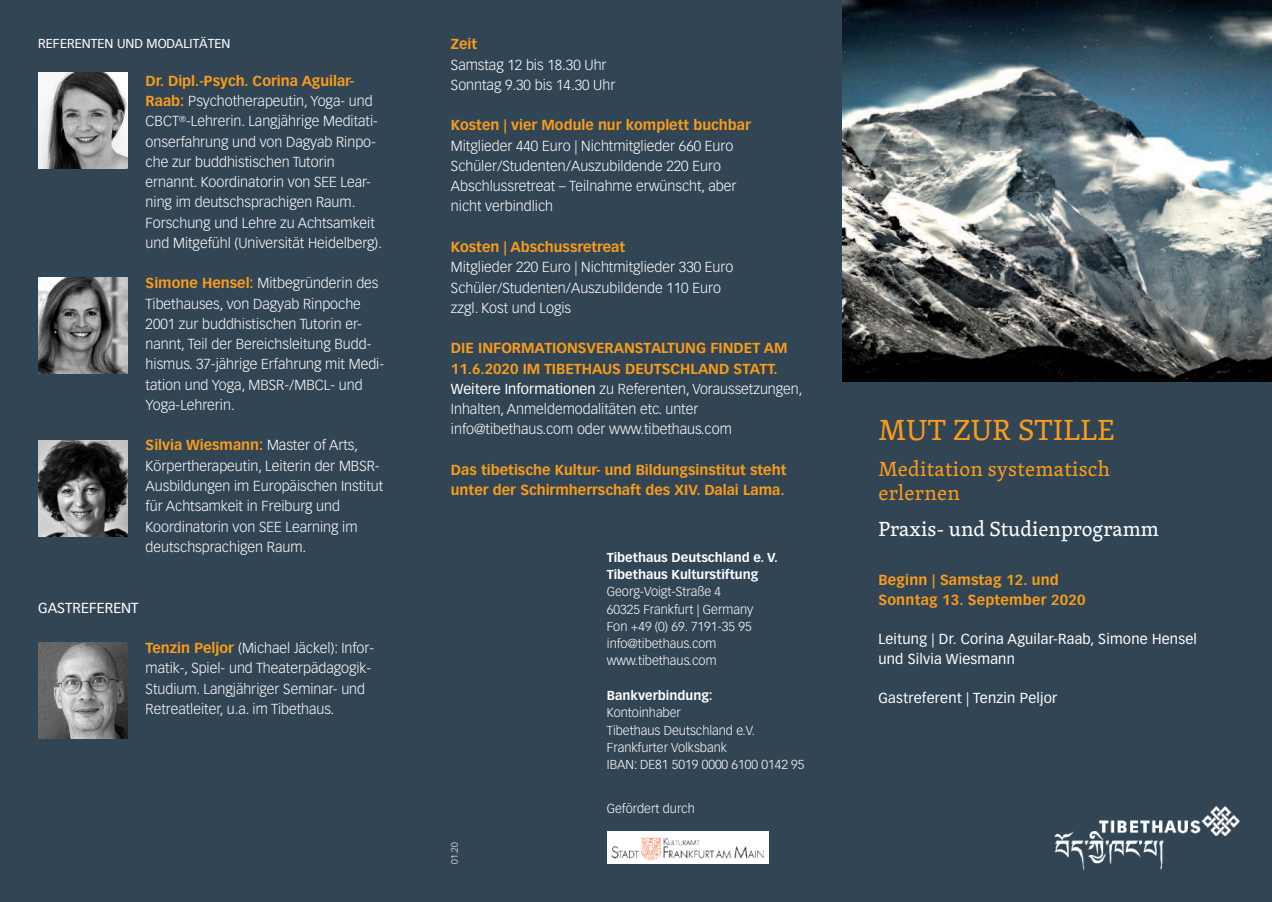
<style>
.page{position:relative;width:1272px;height:902px;background:#fff}
.page>*{position:absolute;margin:0;border:0;box-sizing:border-box;transform-origin:0 0}
.t1{font:30px "Skolar Basic";letter-spacing:.015em;color:#f89c1c}
.t2{font:21px/24px "Skolar Basic";letter-spacing:.015em;color:#f89c1c}
.t3{font:21px "Skolar Basic";color:#fff}
.t4{font:300 14.25px/20.2px "Vectora LH";color:#fff}
.t5{font:700 14.25px/19.5px "Vectora LH";color:#f89c1c}
.t6{font:14.25px/19.5px "Vectora LH";letter-spacing:.015em;color:#fff}
.t7{font:300 12.75px/17.2px "Vectora LH";color:#fff}
.t8{font:700 12.75px/17.2px "Vectora LH";color:#fff}
.t9{font:12.75px "Vectora LH";color:#fff}
.t10{font:300 9px "Vectora LH";color:#fff}
.s1{font-weight:700;color:#f89c1c}
.s2{font-weight:400}
</style>
<div class="page">
<div style="left:0;top:0;width:427px;height:901px;background:#324555"></div>
<div style="left:417px;top:0;width:432px;height:901px;background:#324555"></div>
<img style="left:842px;top:0;width:429px;height:383px">
<div style="left:834px;top:383px;width:437px;height:518px;background:#324555"></div>
<img style="left:1099px;top:806px;width:140px;height:29px">
<img style="left:1054px;top:831px;width:108px;height:39px">
<div style="left:607px;top:831px;width:161px;height:32px;background:#fff"></div>
<img style="left:611px;top:837px;width:153px;height:24px">
<img style="left:38px;top:73px;width:90px;height:96px">
<img style="left:38px;top:277px;width:90px;height:96px">
<img style="left:38px;top:440px;width:90px;height:96px">
<img style="left:38px;top:642px;width:90px;height:96px">
<p class="t9" style="left:38px;top:38px;width:194px">REFERENTEN UND MODALITÄTEN</p>
<p class="t4" style="left:146px;top:71px;width:238px"><span class="s1">Dr. Dipl.-Psych. Corina Aguilar-Raab:</span> Psychotherapeutin, Yoga- und CBCT<sup>®</sup>-Lehrerin. Langjährige Meditati&shy;onserfahrung und von Dagyab Rinpo&shy;che zur buddhistischen Tutorin ernannt. Koordinatorin von SEE Lear&shy;ning im deutschsprachigen Raum.<br>Forschung und Lehre zu Achtsamkeit und Mitgefühl (Universität Heidelberg).</p>
<p class="t4" style="left:146px;top:274px;width:240px"><span class="s1">Simone Hensel:</span> Mitbegründerin des Tibethauses, von Dagyab Rinpoche 2001 zur buddhistischen Tutorin er&shy;nannt, Teil der Bereichsleitung Budd&shy;hismus. 37-jährige Erfahrung mit Medi&shy;tation und Yoga, MBSR-/MBCL- und Yoga-Lehrerin.</p>
<p class="t4" style="left:146px;top:436px;width:239px"><span class="s1">Silvia Wiesmann:</span> Master of Arts, Körpertherapeutin, Leiterin der MBSR-Ausbildungen im Europäischen Institut für Achtsamkeit in Freiburg und Koordinatorin von SEE Learning im deutschsprachigen Raum.</p>
<p class="t6" style="left:38px;top:598px;width:102px">GASTREFERENT</p>
<p class="t4" style="left:146px;top:638px;width:230px"><span class="s1">Tenzin Peljor</span> (Michael Jäckel): Infor&shy;matik-, Spiel- und Theaterpädagogik-Studium. Langjähriger Seminar- und Retreatleiter, u.a. im Tibethaus.</p>
<p class="t5" style="left:451px;top:35px;width:28px">Zeit</p>
<p class="t4" style="left:451px;top:55px;width:166px">Samstag 12 bis 18.30 Uhr<br>Sonntag 9.30 bis 14.30 Uhr</p>
<p class="t5" style="left:451px;top:116px;width:301px">Kosten | vier Module nur komplett buchbar</p>
<p class="t4" style="left:451px;top:136px;width:287px">Mitglieder 440 Euro | Nichtmitglieder 660 Euro Schüler/Studenten/Auszubildende 220 Euro Abschlussretreat – Teilnahme erwünscht, aber nicht verbindlich</p>
<p class="t5" style="left:451px;top:238px;width:176px">Kosten | Abschussretreat</p>
<p class="t4" style="left:451px;top:258px;width:284px">Mitglieder 220 Euro | Nichtmitglieder 330 Euro<br>Schüler/Studenten/Auszubildende 110 Euro zzgl. Kost und Logis</p>
<p class="t4" style="left:451px;top:339px;width:353px"><span class="s1">DIE INFORMATIONSVERANSTALTUNG FINDET AM 11.6.2020 IM TIBETHAUS DEUTSCHLAND STATT.<br></span><span class="s2">Weitere Informationen</span> zu Referenten, Voraussetzungen, Inhalten, Anmeldemodalitäten etc. unter info@tibethaus.com oder www.tibethaus.com</p>
<p class="t5" style="left:451px;top:460px;width:337px;line-height:20.2px">Das tibetische Kultur- und Bildungsinstitut steht unter der Schirmherrschaft des XIV. Dalai Lama.</p>
<p class="t10" style="left:451px;top:863px;width:23px;rotate:-90deg">01.20</p>
<p class="t8" style="left:607px;top:549px;width:172px">Tibethaus Deutschland e. V.<br>Tibethaus Kulturstiftung</p>
<p class="t7" style="left:607px;top:584px;width:148px">Georg-Voigt-Straße 4<br>60325 Frankfurt | Germany<br>Fon +49 (0) 69. 7191-35 95 info@tibethaus.com www.tibethaus.com</p>
<p class="t8" style="left:607px;top:687px;width:107px">Bankverbindung:</p>
<p class="t7" style="left:607px;top:704px;width:199px">Kontoinhaber<br>Tibethaus Deutschland e.V.<br>Frankfurter Volksbank<br>IBAN: DE81 5019 0000 6100 0142 95</p>
<p class="t7" style="left:607px;top:800px;width:89px">Gefördert durch</p>
<h1 class="t1" style="left:878px;top:420px;width:238px">MUT ZUR STILLE</h1>
<h2 class="t2" style="left:878px;top:459px;width:233px">Meditation systematisch erlernen</h2>
<h2 class="t3" style="left:878px;top:522px;width:282px">Praxis- und Studienprogramm</h2>
<p class="t5" style="left:878px;top:571px;width:209px">Beginn | Samstag 12. und<br>Sonntag 13. September 2020</p>
<p class="t6" style="left:878px;top:630px;width:320px">Leitung | Dr. Corina Aguilar-Raab, Simone Hensel und Silvia Wiesmann</p>
<p class="t6" style="left:878px;top:688px;width:180px">Gastreferent | Tenzin Peljor</p>
</div>
